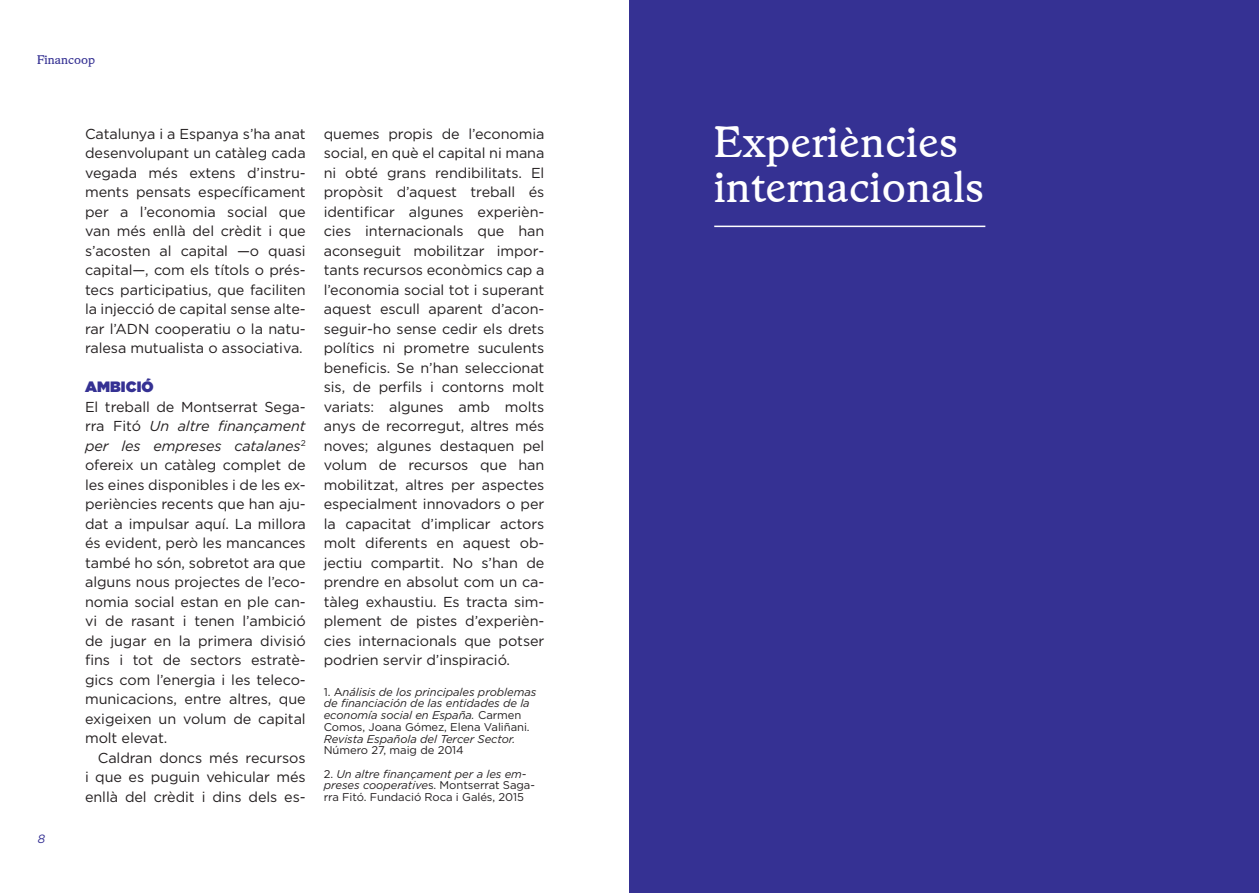
<style>
.page{position:relative;width:1259px;height:893px;background:#fff}
.page>*{position:absolute;margin:0;border:0;box-sizing:border-box;transform-origin:0 0}
.t1{font:42px/45px "Stratford";letter-spacing:.005em;color:#fff}
.t2{font:900 15px "Gotham";letter-spacing:.005em;color:#353193}
.t3{font:14.4px/19.5px "Gotham";letter-spacing:-.005em;color:#231f20;text-align:justify}
.t4{font:12px "Stratford";color:#353193}
.t5{font:italic 12px "Gotham";color:#353193}
.t6{font:italic 11.25px/11.7px "Gotham";letter-spacing:-.005em;color:#231f20}
.t7{font:11.25px/11.7px "Gotham";letter-spacing:-.005em;color:#231f20}
.s1{font-style:italic}
.s2{font-style:normal}
</style>
<div class="page">
<div style="left:629px;top:0;width:630px;height:893px;background:#353193"></div>
<hr style="left:714px;top:226px;width:271px;height:1px;background:#fff">
<p class="t4" style="left:37px;top:52px;width:59px">Financoop</p>
<p class="t5" style="left:37px;top:831px;width:12px">8</p>
<p class="t3" style="left:85px;top:123px;width:222px">Catalunya i a Espanya s’ha anat desenvolupant un catàleg cada vegada més extens d’instru&shy;ments pensats específicament per a l’economia social que van més enllà del crèdit i que s’acosten al capital —o quasi capital—, com els títols o prés&shy;tecs participatius, que faciliten la injecció de capital sense alte&shy;rar l’ADN cooperatiu o la natu&shy;ralesa mutualista o associativa.</p>
<p class="t2" style="left:85px;top:376px;width:70px">AMBICIÓ</p>
<p class="t3" style="left:85px;top:396px;width:222px">El treball de Montserrat Sega&shy;rra Fitó <span class="s1">Un altre finançament per les empreses catalanes</span><sup>2 </sup>ofereix un catàleg complet de les eines disponibles i de les ex&shy;periències recents que han aju&shy;dat a impulsar aquí. La millora és evident, però les mancances també ho són, sobretot ara que alguns nous projectes de l’eco&shy;nomia social estan en ple can&shy;vi de rasant i tenen l’ambició de jugar en la primera divisió fins i tot de sectors estratè&shy;gics com l’energia i les teleco&shy;municacions, entre altres, que exigeixen un volum de capital molt elevat.</p>
<p class="t3" style="left:85px;top:747px;width:222px;text-indent:13px">Caldran doncs més recursos i que es puguin vehicular més enllà del crèdit i dins dels es-</p>
<p class="t3" style="left:324px;top:123px;width:222px">quemes propis de l’economia social, en què el capital ni mana ni obté grans rendibilitats. El propòsit d’aquest treball és identificar algunes experièn&shy;cies internacionals que han aconseguit mobilitzar impor&shy;tants recursos econòmics cap a l’economia social tot i superant aquest escull aparent d’acon&shy;seguir-ho sense cedir els drets polítics ni prometre suculents beneficis. Se n’han seleccionat sis, de perfils i contorns molt variats: algunes amb molts anys de recorregut, altres més noves; algunes destaquen pel volum de recursos que han mobilitzat, altres per aspectes especialment innovadors o per la capacitat d’implicar actors molt diferents en aquest ob&shy;jectiu compartit. No s’han de prendre en absolut com un ca&shy;tàleg exhaustiu. Es tracta sim&shy;plement de pistes d’experièn&shy;cies internacionals que potser podrien servir d’inspiració.</p>
<h1 class="t1" style="left:714px;top:120px;width:271px">Experiències internacionals</h1>
<p class="t6" style="left:324px;top:686px;width:214px"><span class="s2">1. A</span>nálisis de los principales problemas de financiación de las entidades de la economía social en España. <span class="s2">Carmen Comos, Joana Gómez, Elena Valiñani.</span></p>
<p class="t6" style="left:324px;top:732px;width:193px">Revista Española del Tercer Sector.</p>
<p class="t7" style="left:324px;top:744px;width:142px">Número 27, maig de 2014</p>
<p class="t7" style="left:324px;top:768px;width:213px">2. <span class="s1">Un altre finançament per a les em&shy;preses cooperative</span>s. Montserrat Saga&shy;rra Fitó. Fundació Roca i Galés, 2015</p>
</div>
